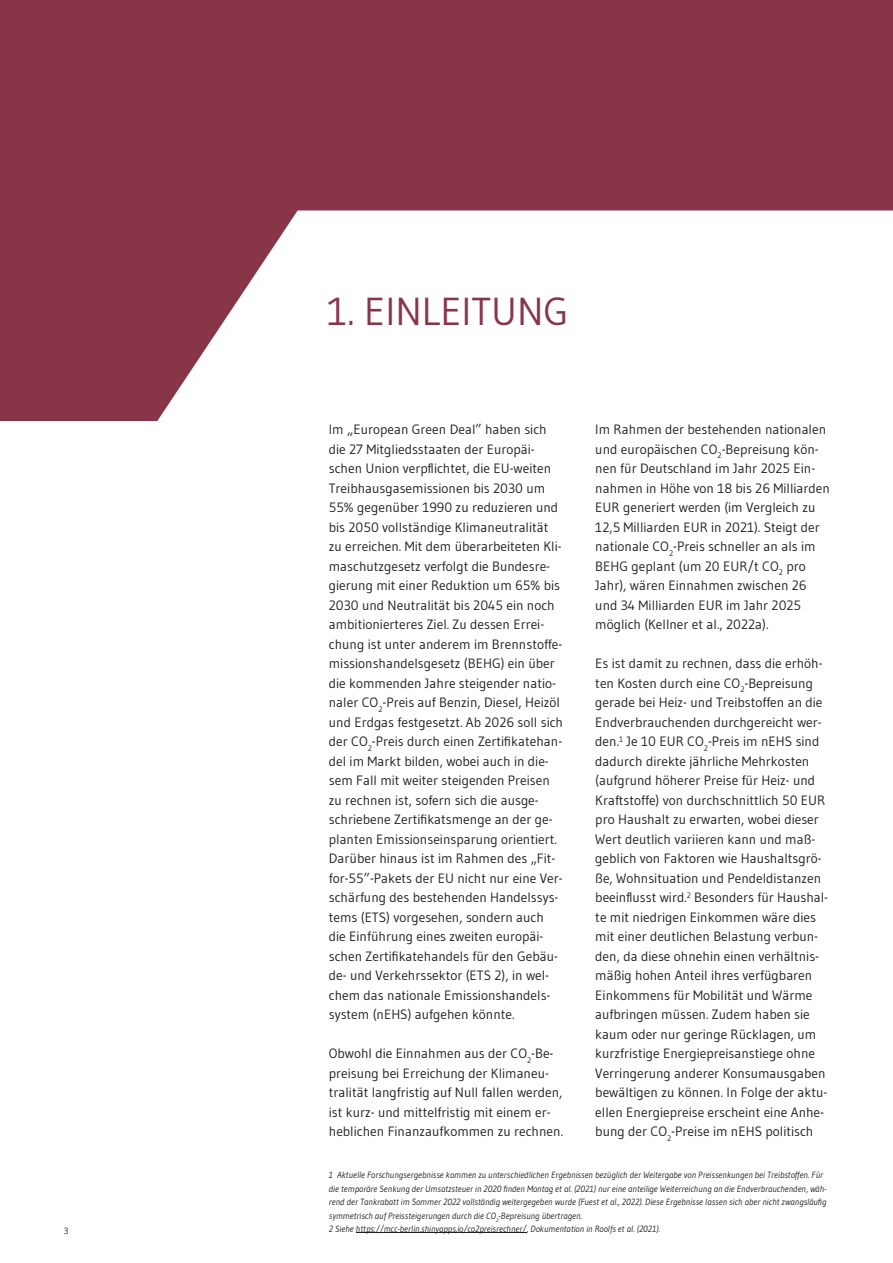
<style>
.page{position:relative;width:893px;height:1263px;background:#fff}
.page>*{position:absolute;margin:0;border:0;box-sizing:border-box;transform-origin:0 0}
.t1{font:39px "Gudea";color:#893548}
.t2{font:13.5px/19.5px "Gudea";color:#231f20}
.t3{font:italic 9px/13.5px "Gudea";color:#231f20}
.t4{font:9px "Gudea";color:#231f20}
</style>
<div class="page">
<svg style="left:0;top:0;width:893px;height:421px;fill:#893548"></svg>
<hr style="left:356px;top:1233px;width:171px;height:1px;background:#231f20">
<p class="t4" style="left:64px;top:1225px;width:6px">3</p>
<h1 class="t1" style="left:327px;top:287px;width:243px">1. EINLEITUNG</h1>
<p class="t2" style="left:329px;top:420px;width:236px">Im „European Green Deal” haben sich die 27 Mitgliedsstaaten der Europäi&shy;schen Union verpflichtet, die EU-weiten Treibhausgasemissionen bis 2030 um 55% gegenüber 1990 zu reduzieren und bis 2050 vollständige Klimaneutralität zu erreichen. Mit dem überarbeiteten Kli&shy;maschutzgesetz verfolgt die Bundesre&shy;gierung mit einer Reduktion um 65% bis 2030 und Neutralität bis 2045 ein noch ambitionierteres Ziel. Zu dessen Errei&shy;chung ist unter anderem im Brennstoffe&shy;missionshandelsgesetz (BEHG) ein über die kommenden Jahre steigender natio&shy;naler CO<sub>2</sub>-Preis auf Benzin, Diesel, Heizöl und Erdgas festgesetzt. Ab 2026 soll sich der CO<sub>2</sub>-Preis durch einen Zertifikatehan&shy;del im Markt bilden, wobei auch in die&shy;sem Fall mit weiter steigenden Preisen zu rechnen ist, sofern sich die ausge&shy;schriebene Zertifikatsmenge an der ge&shy;planten Emissionseinsparung orientiert.<br>Darüber hinaus ist im Rahmen des „Fit&shy;for-55”-Pakets der EU nicht nur eine Ver&shy;schärfung des bestehenden Handelssys&shy;tems (ETS) vorgesehen, sondern auch die Einführung eines zweiten europäi&shy;schen Zertifikatehandels für den Gebäu&shy;de- und Verkehrssektor (ETS 2), in wel&shy;chem das nationale Emissionshandels&shy;system (nEHS) aufgehen könnte.</p>
<p class="t2" style="left:329px;top:1044px;width:236px">Obwohl die Einnahmen aus der CO<sub>2</sub>-Be&shy;preisung bei Erreichung der Klimaneu&shy;tralität langfristig auf Null fallen werden, ist kurz- und mittelfristig mit einem er&shy;heblichen Finanzaufkommen zu rechnen.</p>
<p class="t2" style="left:595px;top:420px;width:236px">Im Rahmen der bestehenden nationalen und europäischen CO<sub>2</sub>-Bepreisung kön&shy;nen für Deutschland im Jahr 2025 Ein&shy;nahmen in Höhe von 18 bis 26 Milliarden EUR generiert werden (im Vergleich zu 12,5 Milliarden EUR in 2021). Steigt der nationale CO<sub>2</sub>-Preis schneller an als im BEHG geplant (um 20 EUR/t CO<sub>2</sub> pro Jahr), wären Einnahmen zwischen 26 und 34 Milliarden EUR im Jahr 2025 möglich (Kellner et al., 2022a).</p>
<p class="t2" style="left:595px;top:654px;width:234px">Es ist damit zu rechnen, dass die erhöh&shy;ten Kosten durch eine CO<sub>2</sub>-Bepreisung gerade bei Heiz- und Treibstoffen an die Endverbrauchenden durchgereicht wer&shy;den.<sup>1</sup> Je 10 EUR CO<sub>2</sub>-Preis im nEHS sind dadurch direkte jährliche Mehrkosten (aufgrund höherer Preise für Heiz- und Kraftstoffe) von durchschnittlich 50 EUR pro Haushalt zu erwarten, wobei dieser Wert deutlich variieren kann und maß&shy;geblich von Faktoren wie Haushaltsgrö&shy;ße, Wohnsituation und Pendeldistanzen beeinflusst wird.<sup>2</sup> Besonders für Haushal&shy;te mit niedrigen Einkommen wäre dies mit einer deutlichen Belastung verbun&shy;den, da diese ohnehin einen verhältnis&shy;mäßig hohen Anteil ihres verfügbaren Einkommens für Mobilität und Wärme aufbringen müssen. Zudem haben sie kaum oder nur geringe Rücklagen, um kurzfristige Energiepreisanstiege ohne Verringerung anderer Konsumausgaben bewältigen zu können. In Folge der aktu&shy;ellen Energiepreise erscheint eine Anhe&shy;bung der CO<sub>2</sub>-Preise im nEHS politisch</p>
<p class="t3" style="left:329px;top:1168px;width:499px">1 Aktuelle Forschungsergebnisse kommen zu unterschiedlichen Ergebnissen bezüglich der Weitergabe von Preissenkungen bei Treibstoffen. Für die temporäre Senkung der Umsatzsteuer in 2020 finden Montag et al. (2021) nur eine anteilige Weiterreichung an die Endverbrauchenden, wäh&shy;rend der Tankrabatt im Sommer 2022 vollständig weitergegeben wurde (Fuest et al., 2022). Diese Ergebnisse lassen sich aber nicht zwangsläufig symmetrisch auf Preissteigerungen durch die CO<sub>2</sub>-Bepreisung übertragen.<br>2 Siehe https://mcc-berlin.shinyapps.io/co2preisrechner/, Dokumentation in Roolfs et al. (2021).</p>
</div>
